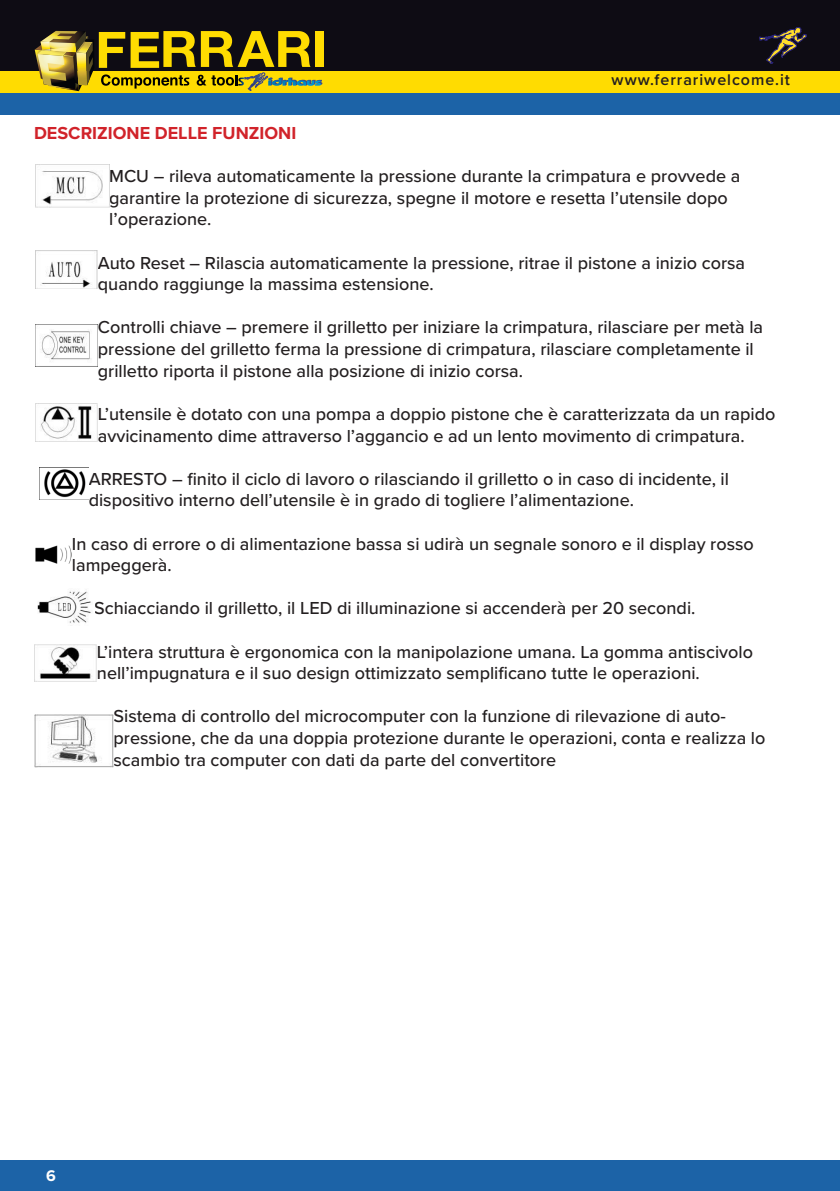
<style>
.page{position:relative;width:840px;height:1191px;background:#fff}
.page>*{position:absolute;margin:0;border:0;box-sizing:border-box;transform-origin:0 0}
.t1{font:500 18px/21.6px "Proxima Nova";color:#231f20}
.t2{font:700 18px "Proxima Nova";color:#d1232a}
.t3{font:600 16px "Proxima Nova";letter-spacing:.06em;color:#231f20}
.t4{font:700 16px "Proxima Nova";color:#fff}
</style>
<div class="page">
<div style="left:0;top:71px;width:839px;height:22px;background:#ffdc01"></div>
<hr style="left:839px;top:1159px;width:1px;height:32px;background:#1c63a7">
<div style="left:0;top:1159px;width:839px;height:32px;background:#1c63a7"></div>
<svg style="left:839px;top:71px;width:1px;height:44px"></svg>
<div style="left:0;top:93px;width:839px;height:22px;background:#1c63a7"></div>
<hr style="left:839px;top:0;width:1px;height:71px;background:#0e0c14">
<div style="left:0;top:0;width:839px;height:71px;background:#0e0c14"></div>
<div style="left:315px;top:31px;width:9px;height:36px;background:#ffdc01"></div>
<svg style="left:35px;top:31px;width:287px;height:60px"></svg>
<svg style="left:759px;top:27px;width:47px;height:37px"></svg>
<img style="left:35px;top:165px;width:74px;height:43px">
<img style="left:37px;top:591px;width:54px;height:32px">
<img style="left:39px;top:467px;width:50px;height:33px">
<img style="left:35px;top:250px;width:63px;height:38px">
<img style="left:35px;top:325px;width:63px;height:41px">
<img style="left:35px;top:403px;width:63px;height:38px">
<img style="left:35px;top:545px;width:37px;height:19px">
<img style="left:34px;top:645px;width:63px;height:36px">
<img style="left:34px;top:715px;width:79px;height:52px">
<p class="t3" style="left:611px;top:68px;width:180px">www.ferrariwelcome.it</p>
<p class="t2" style="left:34px;top:120px;width:263px">DESCRIZIONE DELLE FUNZIONI</p>
<p class="t1" style="left:109px;top:165px;width:632px">MCU – rileva automaticamente la pressione durante la crimpatura e provvede a garantire la protezione di sicurezza, spegne il motore e resetta l’utensile dopo l’operazione.</p>
<p class="t1" style="left:98px;top:251px;width:648px">Auto Reset – Rilascia automaticamente la pressione, ritrae il pistone a inizio corsa quando raggiunge la massima estensione.</p>
<p class="t1" style="left:98px;top:316px;width:666px">Controlli chiave – premere il grilletto per iniziare la crimpatura, rilasciare per metà la pressione del grilletto ferma la pressione di crimpatura, rilasciare completamente il grilletto riporta il pistone alla posizione di inizio corsa.</p>
<p class="t1" style="left:98px;top:402px;width:678px">L’utensile è dotato con una pompa a doppio pistone che è caratterizzata da un rapido avvicinamento dime attraverso l’aggancio e ad un lento movimento di crimpatura.</p>
<p class="t1" style="left:89px;top:467px;width:641px">ARRESTO – finito il ciclo di lavoro o rilasciando il grilletto o in caso di incidente, il dispositivo interno dell’utensile è in grado di togliere l’alimentazione.</p>
<p class="t1" style="left:72px;top:532px;width:683px">In caso di errore o di alimentazione bassa si udirà un segnale sonoro e il display rosso lampeggerà.</p>
<p class="t1" style="left:94px;top:597px;width:602px">Schiacciando il grilletto, il LED di illuminazione si accenderà per 20 secondi.</p>
<p class="t1" style="left:97px;top:640px;width:657px">L’intera struttura è ergonomica con la manipolazione umana. La gomma antiscivolo nell’impugnatura e il suo design ottimizzato semplificano tutte le operazioni.</p>
<p class="t1" style="left:113px;top:705px;width:653px">Sistema di controllo del microcomputer con la funzione di rilevazione di auto&shy;pressione, che da una doppia protezione durante le operazioni, conta e realizza lo scambio tra computer con dati da parte del convertitore</p>
<p class="t4" style="left:46px;top:1163px;width:11px">6</p>
</div>
